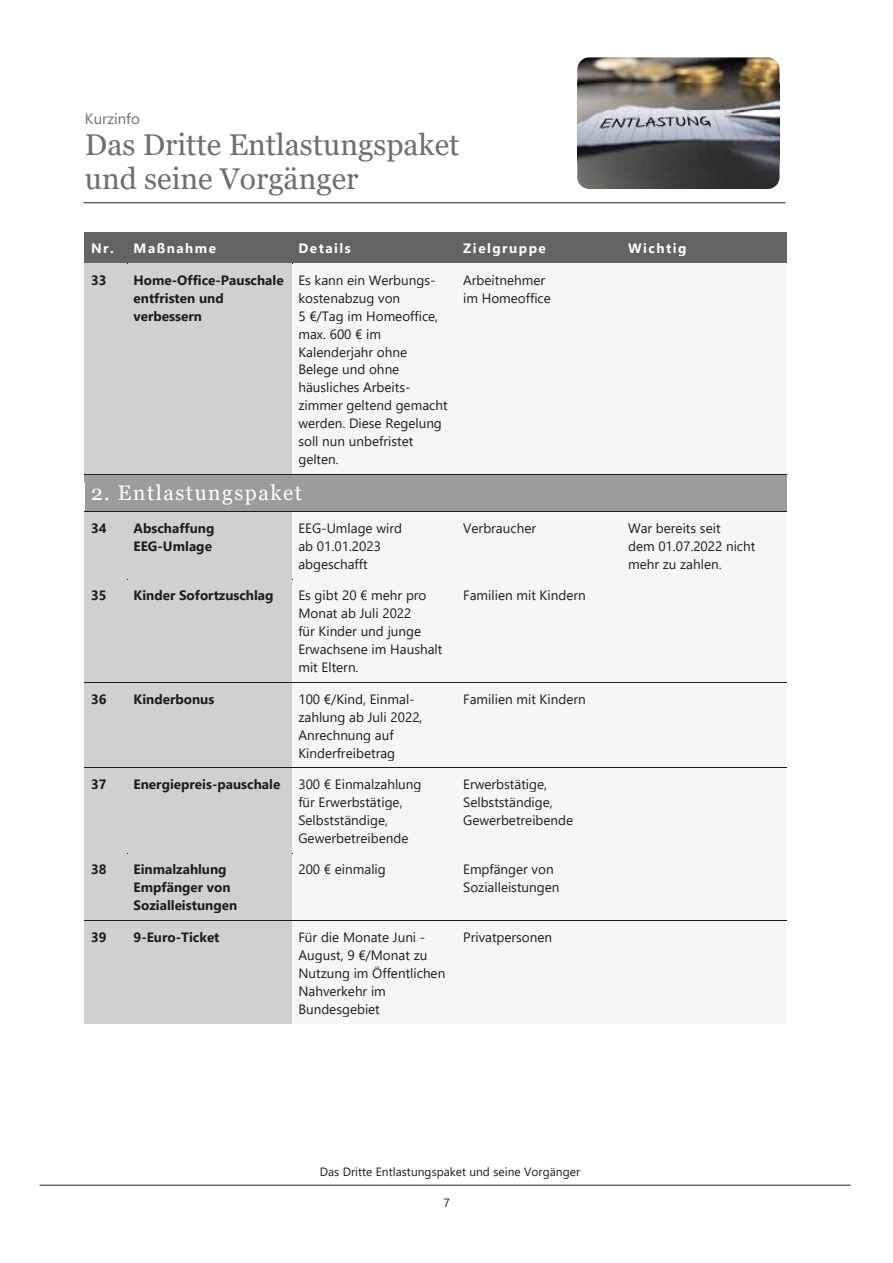
<style>
.page{position:relative;width:893px;height:1263px;background:#fff}
.page>*{position:absolute;margin:0;border:0;box-sizing:border-box;transform-origin:0 0}
.t1{font:30px/34px "Georgia";color:#6d6e70}
.t2{font:21px "Georgia";letter-spacing:.07em;color:#fff}
.t3{font:15px "Segoe UI";color:#6d6e70}
.t4{font:13.5px/18px "Segoe UI";color:#1d1d1b}
.t5{font:700 13.5px/18px "Segoe UI";color:#1d1d1b}
.t6{font:700 13.5px "Segoe UI";letter-spacing:.115em;color:#fff}
.t7{font:12px "Segoe UI";color:#1d1d1b}
</style>
<div class="page">
<hr style="left:83px;top:202px;width:702px;height:1px;background:#231f20">
<hr style="left:40px;top:1185px;width:810px;height:1px;background:#231f20">
<img style="left:577px;top:57px;width:202px;height:132px">
<div style="left:85px;top:232px;width:42px;height:31px;background:#646363"></div>
<div style="left:127px;top:232px;width:165px;height:31px;background:#646363"></div>
<div style="left:292px;top:232px;width:165px;height:31px;background:#646363"></div>
<div style="left:457px;top:232px;width:165px;height:31px;background:#646363"></div>
<div style="left:622px;top:232px;width:164px;height:31px;background:#646363"></div>
<div style="left:85px;top:264px;width:42px;height:210px;background:#d0d0d0"></div>
<div style="left:127px;top:264px;width:165px;height:210px;background:#d0d0d0"></div>
<div style="left:292px;top:264px;width:165px;height:210px;background:#f6f6f6"></div>
<div style="left:457px;top:264px;width:165px;height:210px;background:#f6f6f6"></div>
<div style="left:622px;top:264px;width:164px;height:210px;background:#f6f6f6"></div>
<hr style="left:85px;top:263px;width:42px;height:1px;background:#1d1d1b">
<hr style="left:127px;top:263px;width:165px;height:1px;background:#1d1d1b">
<hr style="left:292px;top:263px;width:165px;height:1px;background:#1d1d1b">
<hr style="left:457px;top:263px;width:165px;height:1px;background:#1d1d1b">
<hr style="left:622px;top:263px;width:164px;height:1px;background:#1d1d1b">
<div style="left:91px;top:481px;width:689px;height:24px;background:#9c9c9c"></div>
<hr style="left:85px;top:474px;width:42px;height:1px;background:#1d1d1b">
<div style="left:85px;top:475px;width:43px;height:6px;background:#9c9c9c"></div>
<hr style="left:127px;top:474px;width:165px;height:1px;background:#1d1d1b">
<div style="left:128px;top:475px;width:165px;height:6px;background:#9c9c9c"></div>
<hr style="left:292px;top:474px;width:165px;height:1px;background:#1d1d1b">
<div style="left:293px;top:475px;width:164px;height:6px;background:#9c9c9c"></div>
<hr style="left:457px;top:474px;width:165px;height:1px;background:#1d1d1b">
<div style="left:457px;top:475px;width:165px;height:6px;background:#9c9c9c"></div>
<hr style="left:622px;top:474px;width:164px;height:1px;background:#1d1d1b">
<div style="left:622px;top:475px;width:164px;height:6px;background:#9c9c9c"></div>
<div style="left:85px;top:505px;width:701px;height:6px;background:#9c9c9c"></div>
<div style="left:85px;top:512px;width:42px;height:67px;background:#d0d0d0"></div>
<div style="left:127px;top:512px;width:165px;height:67px;background:#d0d0d0"></div>
<div style="left:292px;top:512px;width:165px;height:67px;background:#f6f6f6"></div>
<div style="left:457px;top:512px;width:165px;height:67px;background:#f6f6f6"></div>
<div style="left:622px;top:512px;width:164px;height:67px;background:#f6f6f6"></div>
<hr style="left:85px;top:511px;width:42px;height:1px;background:#1d1d1b">
<hr style="left:127px;top:511px;width:165px;height:1px;background:#1d1d1b">
<hr style="left:292px;top:511px;width:165px;height:1px;background:#1d1d1b">
<hr style="left:457px;top:511px;width:165px;height:1px;background:#1d1d1b">
<hr style="left:622px;top:511px;width:164px;height:1px;background:#1d1d1b">
<div style="left:85px;top:580px;width:42px;height:102px;background:#d0d0d0"></div>
<div style="left:127px;top:580px;width:165px;height:102px;background:#d0d0d0"></div>
<div style="left:292px;top:580px;width:165px;height:102px;background:#f6f6f6"></div>
<div style="left:457px;top:580px;width:165px;height:102px;background:#f6f6f6"></div>
<div style="left:622px;top:580px;width:164px;height:102px;background:#f6f6f6"></div>
<hr style="left:85px;top:579px;width:42px;height:1px;background:#1d1d1b">
<hr style="left:127px;top:579px;width:165px;height:1px;background:#1d1d1b">
<hr style="left:292px;top:579px;width:165px;height:1px;background:#1d1d1b">
<hr style="left:457px;top:579px;width:165px;height:1px;background:#1d1d1b">
<hr style="left:622px;top:579px;width:164px;height:1px;background:#1d1d1b">
<div style="left:85px;top:683px;width:42px;height:84px;background:#d0d0d0"></div>
<div style="left:127px;top:683px;width:165px;height:84px;background:#d0d0d0"></div>
<div style="left:292px;top:683px;width:165px;height:84px;background:#f6f6f6"></div>
<div style="left:457px;top:683px;width:165px;height:84px;background:#f6f6f6"></div>
<div style="left:622px;top:683px;width:164px;height:84px;background:#f6f6f6"></div>
<hr style="left:85px;top:682px;width:42px;height:1px;background:#1d1d1b">
<hr style="left:127px;top:682px;width:165px;height:1px;background:#1d1d1b">
<hr style="left:292px;top:682px;width:165px;height:1px;background:#1d1d1b">
<hr style="left:457px;top:682px;width:165px;height:1px;background:#1d1d1b">
<hr style="left:622px;top:682px;width:164px;height:1px;background:#1d1d1b">
<div style="left:85px;top:768px;width:42px;height:85px;background:#d0d0d0"></div>
<div style="left:127px;top:768px;width:165px;height:85px;background:#d0d0d0"></div>
<div style="left:292px;top:768px;width:165px;height:85px;background:#f6f6f6"></div>
<div style="left:457px;top:768px;width:165px;height:85px;background:#f6f6f6"></div>
<div style="left:622px;top:768px;width:164px;height:85px;background:#f6f6f6"></div>
<hr style="left:85px;top:767px;width:42px;height:1px;background:#1d1d1b">
<hr style="left:127px;top:767px;width:165px;height:1px;background:#1d1d1b">
<hr style="left:292px;top:767px;width:165px;height:1px;background:#1d1d1b">
<hr style="left:457px;top:767px;width:165px;height:1px;background:#1d1d1b">
<hr style="left:622px;top:767px;width:164px;height:1px;background:#1d1d1b">
<div style="left:85px;top:853px;width:42px;height:67px;background:#d0d0d0"></div>
<div style="left:127px;top:853px;width:165px;height:67px;background:#d0d0d0"></div>
<div style="left:292px;top:853px;width:165px;height:67px;background:#f6f6f6"></div>
<div style="left:457px;top:853px;width:165px;height:67px;background:#f6f6f6"></div>
<div style="left:622px;top:853px;width:164px;height:67px;background:#f6f6f6"></div>
<hr style="left:127px;top:853px;width:165px;height:1px;background:#1d1d1b">
<div style="left:128px;top:853px;width:164px;height:7px;background:#d0d0d0"></div>
<hr style="left:292px;top:853px;width:165px;height:1px;background:#1d1d1b">
<div style="left:293px;top:853px;width:164px;height:7px;background:#f6f6f6"></div>
<div style="left:85px;top:921px;width:42px;height:102px;background:#d0d0d0"></div>
<div style="left:127px;top:921px;width:165px;height:102px;background:#d0d0d0"></div>
<div style="left:292px;top:921px;width:165px;height:102px;background:#f6f6f6"></div>
<div style="left:457px;top:921px;width:165px;height:102px;background:#f6f6f6"></div>
<div style="left:622px;top:921px;width:164px;height:102px;background:#f6f6f6"></div>
<hr style="left:85px;top:920px;width:42px;height:1px;background:#1d1d1b">
<hr style="left:127px;top:920px;width:165px;height:1px;background:#1d1d1b">
<hr style="left:292px;top:920px;width:165px;height:1px;background:#1d1d1b">
<hr style="left:457px;top:920px;width:165px;height:1px;background:#1d1d1b">
<hr style="left:622px;top:920px;width:164px;height:1px;background:#1d1d1b">
<p class="t3" style="left:85px;top:104px;width:56px">Kurzinfo</p>
<h1 class="t1" style="left:85px;top:129px;width:376px">Das Dritte Entlastungspaket und seine Vorgänger</h1>
<p class="t6" style="left:91px;top:236px;width:127px">Nr. Maßnahme</p>
<p class="t6" style="left:298px;top:236px;width:54px">Details</p>
<p class="t6" style="left:463px;top:236px;width:84px">Zielgruppe</p>
<p class="t6" style="left:628px;top:236px;width:60px">Wichtig</p>
<p class="t5" style="left:91px;top:270px;width:17px">33</p>
<p class="t5" style="left:134px;top:270px;width:152px">Home-Office-Pauschale entfristen und verbessern</p>
<p class="t4" style="left:298px;top:270px;width:151px">Es kann ein Werbungs&shy;kostenabzug von<br>5 €/Tag im Homeoffice, max. 600 € im<br>Kalenderjahr ohne<br>Belege und ohne häusliches Arbeits&shy;zimmer geltend gemacht werden. Diese Regelung soll nun unbefristet gelten.</p>
<p class="t4" style="left:463px;top:270px;width:89px">Arbeitnehmer im Homeoffice</p>
<h2 class="t2" style="left:91px;top:481px;width:213px">2. Entlastungspaket</h2>
<p class="t5" style="left:91px;top:518px;width:17px">34</p>
<p class="t5" style="left:134px;top:518px;width:82px">Abschaffung<br>EEG-Umlage</p>
<p class="t4" style="left:298px;top:518px;width:105px">EEG-Umlage wird ab 01.01.2023 abgeschafft</p>
<p class="t4" style="left:463px;top:518px;width:74px">Verbraucher</p>
<p class="t4" style="left:628px;top:518px;width:129px">War bereits seit<br>dem 01.07.2022 nicht mehr zu zahlen.</p>
<p class="t5" style="left:91px;top:586px;width:17px">35</p>
<p class="t5" style="left:134px;top:586px;width:141px">Kinder Sofortzuschlag</p>
<p class="t4" style="left:298px;top:585px;width:146px">Es gibt 20 € mehr pro<br>Monat ab Juli 2022<br>für Kinder und junge<br>Erwachsene im Haushalt mit Eltern.</p>
<p class="t4" style="left:463px;top:585px;width:124px">Familien mit Kindern</p>
<p class="t5" style="left:91px;top:689px;width:17px">36</p>
<p class="t5" style="left:134px;top:689px;width:82px">Kinderbonus</p>
<p class="t4" style="left:298px;top:689px;width:126px">100 €/Kind, Einmal&shy;zahlung ab Juli 2022,<br>Anrechnung auf<br>Kinderfreibetrag</p>
<p class="t4" style="left:463px;top:689px;width:124px">Familien mit Kindern</p>
<p class="t5" style="left:91px;top:774px;width:17px">37</p>
<p class="t5" style="left:134px;top:774px;width:148px">Energiepreis-pauschale</p>
<p class="t4" style="left:298px;top:774px;width:125px">300 € Einmalzahlung für Erwerbstätige,<br>Selbstständige,<br>Gewerbetreibende</p>
<p class="t4" style="left:463px;top:774px;width:112px">Erwerbstätige,<br>Selbstständige,<br>Gewerbetreibende</p>
<p class="t5" style="left:91px;top:860px;width:17px">38</p>
<p class="t5" style="left:134px;top:860px;width:105px">Einmalzahlung<br>Empfänger von<br>Sozialleistungen</p>
<p class="t4" style="left:298px;top:859px;width:89px">200 € einmalig</p>
<p class="t4" style="left:463px;top:860px;width:98px">Empfänger von<br>Sozialleistungen</p>
<p class="t5" style="left:91px;top:927px;width:17px">39</p>
<p class="t5" style="left:134px;top:927px;width:87px">9-Euro-Ticket</p>
<p class="t4" style="left:298px;top:927px;width:148px">Für die Monate Juni -<br>August, 9 €/Monat zu<br>Nutzung im Öffentlichen<br>Nahverkehr im<br>Bundesgebiet</p>
<p class="t4" style="left:463px;top:927px;width:90px">Privatpersonen</p>
<p class="t7" style="left:320px;top:1161px;width:262px">Das Dritte Entlastungspaket und seine Vorgänger</p>
<p class="t7" style="left:443px;top:1191px;width:8px">7</p>
</div>
